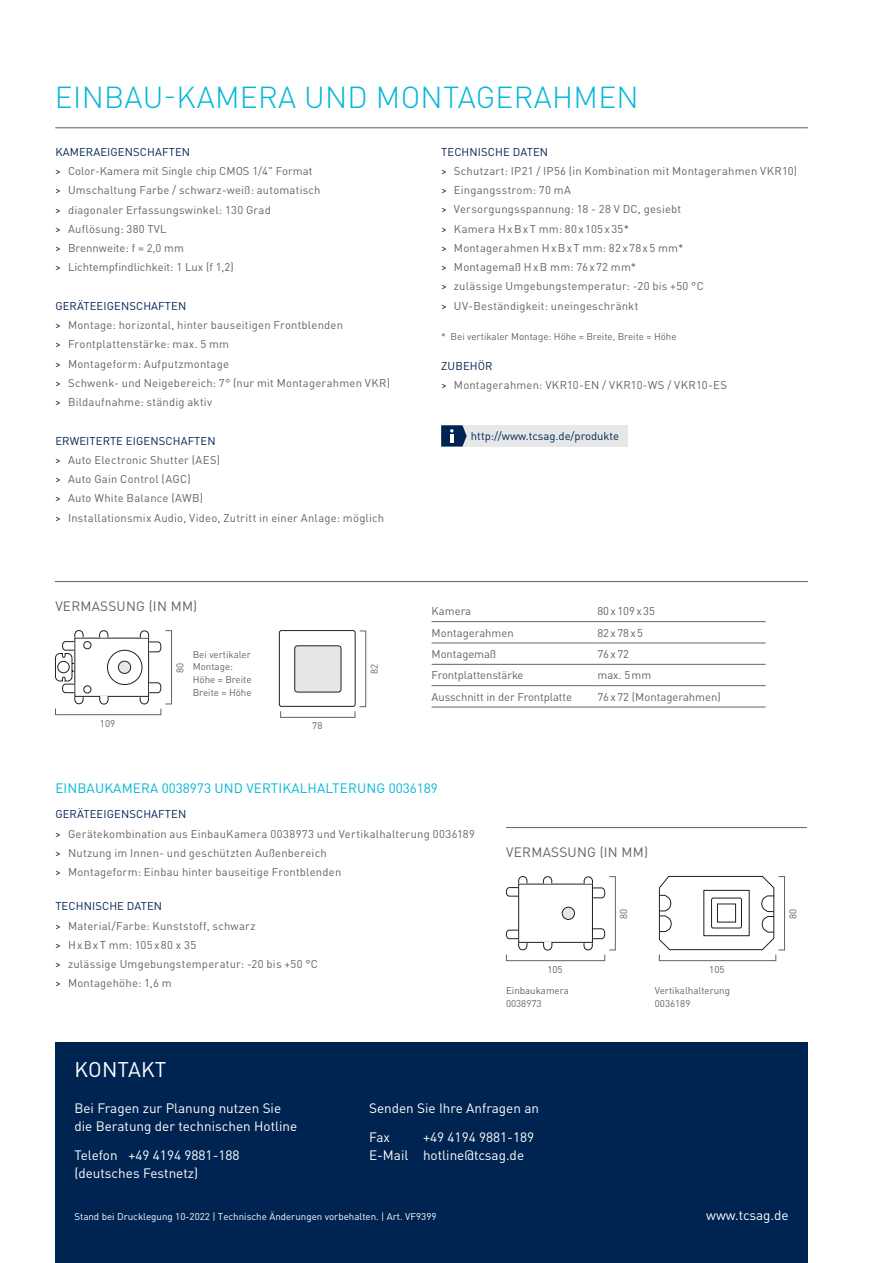
<style>
.page{position:relative;width:893px;height:1263px;background:#fff}
.page>*{position:absolute;margin:0;border:0;box-sizing:border-box;transform-origin:0 0}
.t1{font:300 30px "DIN Pro";letter-spacing:.01em;color:#00b7d6}
.t2{font:21px "DIN Pro";letter-spacing:.01em;color:#fff}
.t3{font:13.5px/18px "DIN Pro";color:#fff}
.t4{font:13.5px "DIN Pro";letter-spacing:.01em;color:#00b7d6}
.t5{font:13.5px "DIN Pro";letter-spacing:.02em;color:#636366}
.t6{font:11.25px/19.2px "DIN Pro";letter-spacing:.015em;color:#636366}
.t7{font:11.25px "DIN Pro";letter-spacing:-.005em;color:#636366}
.t8{font:11.25px "DIN Pro";color:#002451}
.t9{font:11.25px "DIN Pro";letter-spacing:.06em;color:#636366}
.t10{font:11.25px "DIN Pro";letter-spacing:.125em;color:#636366}
.t11{font:9.75px/12.8px "DIN Pro";color:#636366}
.t12{font:9.75px "DIN Pro";color:#fff}
.s1{color:#002451}
</style>
<div class="page">
<div style="left:55px;top:1042px;width:753px;height:221px;background:#002451"></div>
<div style="left:441px;top:425px;width:187px;height:22px;background:#e6e7e9"></div>
<svg style="left:441px;top:425px;width:26px;height:22px"></svg>
<hr style="left:55px;top:128px;width:753px;height:1px;background:#636366">
<hr style="left:55px;top:581px;width:753px;height:1px;background:#636366">
<div style="left:84px;top:686px;width:7px;height:7px;border:1px solid #231f20;border-radius:50%"></div>
<div style="left:84px;top:641px;width:7px;height:8px;border:1px solid #231f20;border-radius:50%"></div>
<div style="left:107px;top:650px;width:35px;height:35px;border:1px solid #231f20;border-radius:50%"></div>
<div style="left:118px;top:661px;width:13px;height:12px;background:#e6e7e9;border-radius:50%"></div>
<div style="left:118px;top:661px;width:13px;height:13px;border:1px solid #231f20;border-radius:50%"></div>
<svg style="left:99px;top:630px;width:9px;height:8px"></svg>
<svg style="left:140px;top:630px;width:21px;height:22px"></svg>
<svg style="left:140px;top:682px;width:21px;height:22px"></svg>
<svg style="left:99px;top:696px;width:9px;height:8px"></svg>
<svg style="left:55px;top:630px;width:28px;height:74px"></svg>
<div style="left:55px;top:708px;width:106px;height:7px;border:1px solid #636366"></div>
<div style="left:165px;top:630px;width:7px;height:74px;border:1px solid #636366"></div>
<div style="left:279px;top:630px;width:76px;height:76px;border:1px solid #231f20;border-radius:2px"></div>
<div style="left:295px;top:646px;width:46px;height:46px;background:#e6e7e9;border-radius:3px"></div>
<div style="left:295px;top:646px;width:46px;height:46px;border:1px solid #231f20;border-radius:3px"></div>
<div style="left:359px;top:631px;width:7px;height:76px;border:1px solid #636366"></div>
<hr style="left:432px;top:643px;width:165px;height:1px;background:#636366">
<hr style="left:597px;top:643px;width:169px;height:1px;background:#636366">
<hr style="left:432px;top:664px;width:165px;height:1px;background:#636366">
<hr style="left:597px;top:664px;width:169px;height:1px;background:#636366">
<hr style="left:432px;top:685px;width:165px;height:1px;background:#636366">
<hr style="left:597px;top:685px;width:169px;height:1px;background:#636366">
<hr style="left:432px;top:707px;width:165px;height:1px;background:#636366">
<hr style="left:597px;top:707px;width:169px;height:1px;background:#636366">
<hr style="left:432px;top:621px;width:165px;height:1px;background:#636366">
<hr style="left:597px;top:621px;width:169px;height:1px;background:#636366">
<svg style="left:659px;top:876px;width:115px;height:74px"></svg>
<div style="left:518px;top:884px;width:75px;height:58px;border:1px solid #231f20"></div>
<div style="left:562px;top:907px;width:12px;height:12px;background:#e6e7e9;border-radius:50%"></div>
<div style="left:562px;top:907px;width:13px;height:13px;border:1px solid #231f20;border-radius:50%"></div>
<svg style="left:543px;top:876px;width:9px;height:8px"></svg>
<svg style="left:584px;top:876px;width:21px;height:22px"></svg>
<svg style="left:584px;top:928px;width:21px;height:22px"></svg>
<svg style="left:543px;top:942px;width:9px;height:8px"></svg>
<svg style="left:506px;top:876px;width:21px;height:20px"></svg>
<svg style="left:506px;top:930px;width:21px;height:20px"></svg>
<div style="left:506px;top:954px;width:99px;height:7px;border:1px solid #636366"></div>
<div style="left:609px;top:876px;width:7px;height:74px;border:1px solid #636366"></div>
<hr style="left:506px;top:827px;width:301px;height:1px;background:#636366">
<div style="left:659px;top:954px;width:117px;height:7px;border:1px solid #636366"></div>
<div style="left:778px;top:876px;width:7px;height:74px;border:1px solid #636366"></div>
<h1 class="t1" style="left:55px;top:74px;width:585px">EINBAU-KAMERA UND MONTAGERAHMEN</h1>
<p class="t6" style="left:55px;top:141px;width:267px"><span class="s1">KAMERAEIGENSCHAFTEN<br>&gt;</span> Color-Kamera mit Single chip CMOS 1/4" Format <span class="s1">&gt;</span> Umschaltung Farbe / schwarz-weiß: automatisch <span class="s1">&gt;</span> diagonaler Erfassungswinkel: 130 Grad<br><span class="s1">&gt;</span> Auflösung: 380 TVL<br><span class="s1">&gt;</span> Brennweite: f = 2,0 mm<br><span class="s1">&gt;</span> Lichtempfindlichkeit: 1 Lux (f 1,2)</p>
<p class="t6" style="left:55px;top:295px;width:336px"><span class="s1">GERÄTEEIGENSCHAFTEN<br>&gt;</span> Montage: horizontal, hinter bauseitigen Frontblenden<br><span class="s1">&gt;</span> Frontplattenstärke: max. 5 mm<br><span class="s1">&gt;</span> Montageform: Aufputzmontage<br><span class="s1">&gt;</span> Schwenk- und Neigebereich: 7° (nur mit Montagerahmen VKR) <span class="s1">&gt;</span> Bildaufnahme: ständig aktiv</p>
<p class="t6" style="left:55px;top:430px;width:330px"><span class="s1">ERWEITERTE EIGENSCHAFTEN<br>&gt;</span> Auto Electronic Shutter (AES)<br><span class="s1">&gt;</span> Auto Gain Control (AGC)<br><span class="s1">&gt;</span> Auto White Balance (AWB)<br><span class="s1">&gt;</span> Installationsmix Audio, Video, Zutritt in einer Anlage: möglich</p>
<p class="t5" style="left:55px;top:596px;width:143px">VERMASSUNG (IN MM)</p>
<p class="t11" style="left:193px;top:647px;width:60px">Bei vertikaler<br>Montage:<br>Höhe = Breite<br>Breite = Höhe</p>
<p class="t11" style="left:100px;top:716px;width:17px">109</p>
<p class="t11" style="left:173px;top:673px;width:12px;rotate:-90deg">80</p>
<p class="t11" style="left:312px;top:718px;width:12px">78</p>
<p class="t11" style="left:367px;top:674px;width:12px;rotate:-90deg">82</p>
<p class="t6" style="left:441px;top:141px;width:357px"><span class="s1">TECHNISCHE DATEN<br>&gt;</span> Schutzart: IP21 / IP56 (in Kombination mit Montagerahmen VKR10) <span class="s1">&gt;</span> Eingangsstrom: 70 mA<br><span class="s1">&gt;</span> Versorgungsspannung: 18 - 28 V DC, gesiebt<br><span class="s1">&gt;</span> Kamera HxBxT mm: 80x105x35*<br><span class="s1">&gt;</span> Montagerahmen HxBxT mm: 82x78x5 mm*<br><span class="s1">&gt;</span> Montagemaß HxB mm: 76x72 mm*<br><span class="s1">&gt;</span> zulässige Umgebungstemperatur: -20 bis +50 °C<br><span class="s1">&gt;</span> UV-Beständigkeit: uneingeschränkt</p>
<p class="t11" style="left:441px;top:329px;width:237px">* Bei vertikaler Montage: Höhe = Breite, Breite = Höhe</p>
<p class="t6" style="left:441px;top:355px;width:287px"><span class="s1">ZUBEHÖR<br>&gt;</span> Montagerahmen: VKR10-EN / VKR10-WS / VKR10-ES</p>
<p class="t8" style="left:471px;top:427px;width:150px">http://www.tcsag.de/produkte</p>
<p class="t6" style="left:432px;top:600px;width:41px">Kamera</p>
<p class="t9" style="left:597px;top:602px;width:59px">80x109x35</p>
<p class="t6" style="left:432px;top:622px;width:84px">Montagerahmen</p>
<p class="t10" style="left:597px;top:624px;width:47px">82x78x5</p>
<p class="t7" style="left:432px;top:645px;width:66px">Montagemaß</p>
<p class="t6" style="left:597px;top:643px;width:33px">76x72</p>
<p class="t7" style="left:432px;top:666px;width:93px">Frontplattenstärke</p>
<p class="t6" style="left:597px;top:664px;width:55px">max. 5mm</p>
<p class="t7" style="left:432px;top:688px;width:142px">Ausschnitt in der Frontplatte</p>
<p class="t6" style="left:597px;top:686px;width:125px">76x72 (Montagerahmen)</p>
<p class="t4" style="left:55px;top:777px;width:384px">EINBAUKAMERA 0038973 UND VERTIKALHALTERUNG 0036189</p>
<p class="t6" style="left:55px;top:804px;width:421px"><span class="s1">GERÄTEEIGENSCHAFTEN<br>&gt;</span> Gerätekombination aus EinbauKamera 0038973 und Vertikalhalterung 0036189 <span class="s1">&gt;</span> Nutzung im Innen- und geschützten Außenbereich<br><span class="s1">&gt;</span> Montageform: Einbau hinter bauseitige Frontblenden</p>
<p class="t6" style="left:55px;top:896px;width:264px"><span class="s1">TECHNISCHE DATEN<br>&gt;</span> Material/Farbe: Kunststoff, schwarz<br><span class="s1">&gt;</span> HxBxT mm: 105x80 x 35<br><span class="s1">&gt;</span> zulässige Umgebungstemperatur: -20 bis +50 °C <span class="s1">&gt;</span> Montagehöhe: 1,6 m</p>
<p class="t5" style="left:506px;top:842px;width:143px">VERMASSUNG (IN MM)</p>
<p class="t11" style="left:547px;top:962px;width:17px">105</p>
<p class="t11" style="left:506px;top:983px;width:64px">Einbaukamera<br>0038973</p>
<p class="t11" style="left:616px;top:919px;width:12px;rotate:-90deg">80</p>
<p class="t11" style="left:709px;top:962px;width:17px">105</p>
<p class="t11" style="left:655px;top:983px;width:77px">Vertikalhalterung<br>0036189</p>
<p class="t11" style="left:786px;top:919px;width:12px;rotate:-90deg">80</p>
<h2 class="t2" style="left:75px;top:1053px;width:93px">KONTAKT</h2>
<p class="t3" style="left:74px;top:1098px;width:224px">Bei Fragen zur Planung nutzen Sie die Beratung der technischen Hotline</p>
<p class="t3" style="left:74px;top:1144px;width:167px">Telefon +49 4194 9881-188 (deutsches Festnetz)</p>
<p class="t12" style="left:74px;top:1209px;width:364px">Stand bei Drucklegung 10-2022 | Technische Änderungen vorbehalten. | Art. VF9399</p>
<p class="t3" style="left:369px;top:1093px;width:172px;line-height:28.7px">Senden Sie Ihre Anfragen an<br>Fax</p>
<p class="t3" style="left:369px;top:1127px;width:167px;text-indent:54px">+49 4194 9881-189<br>E-Mail hotline@tcsag.de</p>
<p class="t3" style="left:706px;top:1205px;width:84px">www.tcsag.de</p>
</div>
